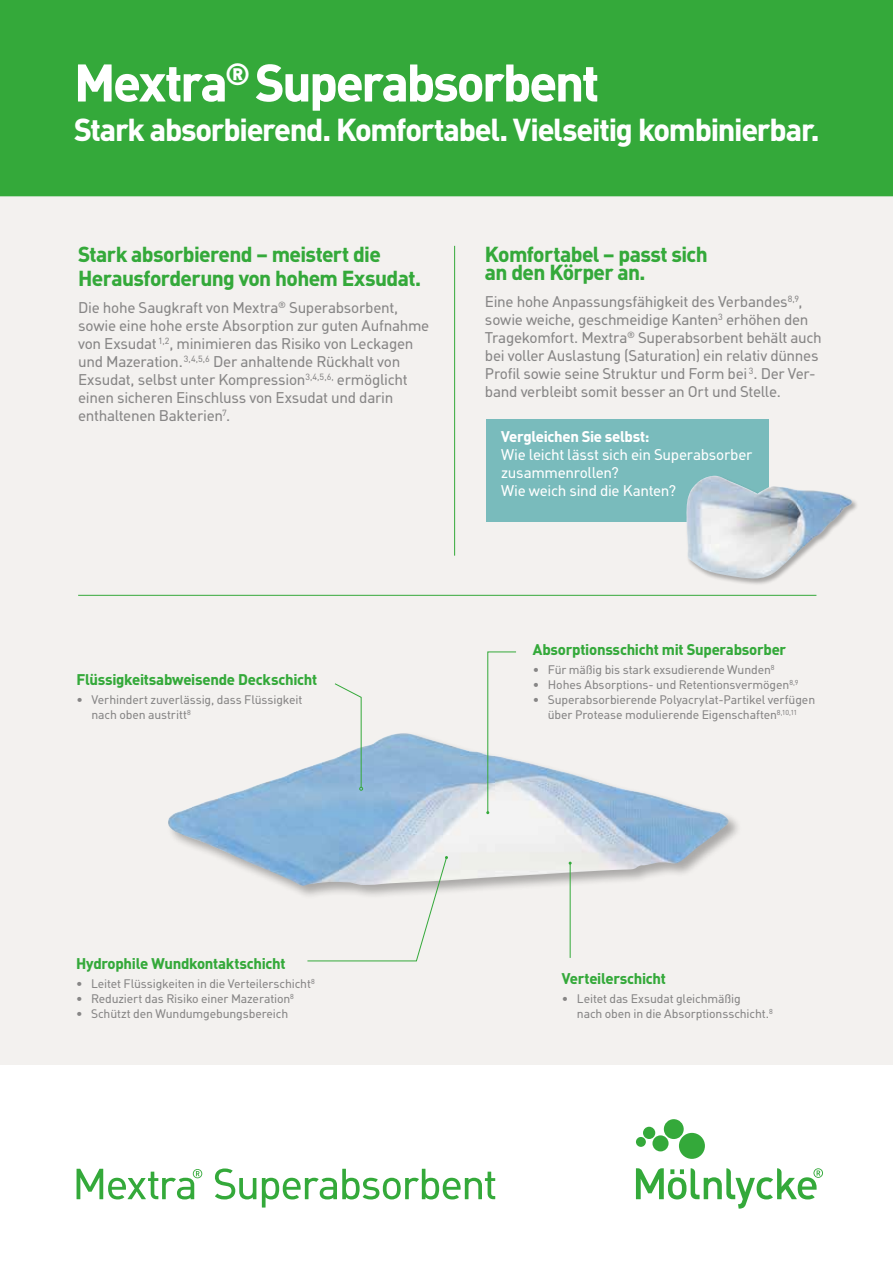
<style>
.page{position:relative;width:893px;height:1263px;background:#fff}
.page>*{position:absolute;margin:0;border:0;box-sizing:border-box;transform-origin:0 0}
.t1{font:700 51px "Molnlycke Din";letter-spacing:-.04em;color:#fff}
.t2{font:700 30.75px "MHC Din";letter-spacing:-.04em;color:#fff}
.t3{font:700 21px/24px "Molnlycke Din";letter-spacing:-.03em;color:#34a93a}
.t4{font:15px/18px "Molnlycke Din";letter-spacing:-.02em;color:#878686}
.t5{font:700 15px "Molnlycke Din";letter-spacing:-.015em;color:#34a93a}
.t6{font:15px/18px "Molnlycke Din";letter-spacing:-.02em;color:#fff}
.t7{font:700 15px "Molnlycke Din";letter-spacing:-.02em;color:#fff}
.t8{font:12px/15px "Molnlycke Din";letter-spacing:-.01em;color:#878686}
</style>
<div class="page">
<div style="left:0;top:164px;width:893px;height:901px;background:#f3f1ef"></div>
<img style="left:168px;top:733px;width:561px;height:155px">
<div style="left:0;top:0;width:893px;height:196px;background:#34a93a"></div>
<svg style="left:486px;top:651px;width:31px;height:163px"></svg>
<hr style="left:570px;top:863px;width:1px;height:95px;background:#34a93a">
<svg style="left:334px;top:683px;width:29px;height:108px"></svg>
<svg style="left:307px;top:856px;width:141px;height:106px"></svg>
<svg style="left:636px;top:1119px;width:187px;height:89px"></svg>
<svg style="left:77px;top:1168px;width:418px;height:39px"></svg>
<div style="left:486px;top:419px;width:283px;height:102px;background:#79bbbc"></div>
<div style="left:685px;top:475px;width:174px;height:110px;background:#000;opacity:.3"></div>
<img style="left:686px;top:476px;width:166px;height:102px">
<hr style="left:78px;top:595px;width:738px;height:1px;background:#34a93a">
<hr style="left:454px;top:246px;width:1px;height:310px;background:#34a93a">
<h1 class="t1" style="left:74px;top:52px;width:527px">Mextra<sup>®</sup> Superabsorbent</h1>
<h2 class="t2" style="left:74px;top:110px;width:747px">Stark absorbierend. Komfortabel. Vielseitig kombinierbar.</h2>
<h3 class="t3" style="left:78px;top:242px;width:345px">Stark absorbierend – meistert die<br>Herausforderung von hohem Exsudat.</h3>
<p class="t4" style="left:78px;top:298px;width:353px">Die hohe Saugkraft von Mextra<sup>®</sup> Superabsorbent, sowie eine hohe erste Absorption zur guten Aufnahme von Exsudat<sup>1,2</sup>, minimieren das Risiko von Leckagen und Mazeration.<sup>3,4,5,6</sup> Der anhaltende Rückhalt von Exsudat, selbst unter Kompression<sup>3,4,5,6,</sup> ermöglicht einen sicheren Einschluss von Exsudat und darin enthaltenen Bakterien<sup>7</sup>.</p>
<h3 class="t3" style="left:485px;top:245px;width:224px;line-height:18px">Komfortabel – passt sich an den Körper an.</h3>
<p class="t4" style="left:485px;top:292px;width:338px">Eine hohe Anpassungsfähigkeit des Verbandes<sup>8,9</sup>, sowie weiche, geschmeidige Kanten<sup>3</sup> erhöhen den Tragekomfort. Mextra<sup>®</sup> Superabsorbent behält auch bei voller Auslastung (Saturation) ein relativ dünnes Profil sowie seine Struktur und Form bei <sup>3</sup>. Der Ver&shy;band verbleibt somit besser an Ort und Stelle.</p>
<p class="t7" style="left:501px;top:427px;width:150px">Vergleichen Sie selbst:</p>
<p class="t6" style="left:501px;top:446px;width:253px">Wie leicht lässt sich ein Superabsorber zusammenrollen?<br>Wie weich sind die Kanten?</p>
<p class="t5" style="left:77px;top:670px;width:242px">Flüssigkeitsabweisende Deckschicht</p>
<p class="t8" style="left:92px;top:692px;width:212px;text-indent:-15px">• Verhindert zuverlässig, dass Flüssigkeit nach oben austritt<sup>8</sup></p>
<p class="t5" style="left:533px;top:640px;width:255px">Absorptionsschicht mit Superabsorber</p>
<p class="t8" style="left:533px;top:662px;width:243px">• Für mäßig bis stark exsudierende Wunden<sup>8</sup></p>
<p class="t8" style="left:533px;top:677px;width:267px">• Hohes Absorptions- und Retentionsvermögen<sup>8,9</sup></p>
<p class="t8" style="left:533px;top:692px;width:284px;text-align:center">• Superabsorbierende Polyacrylat-Partikel verfügen über Protease modulierende Eigenschaften<sup>8,10,11</sup></p>
<p class="t5" style="left:76px;top:954px;width:211px">Hydrophile Wundkontaktschicht</p>
<p class="t8" style="left:76px;top:976px;width:240px">• Leitet Flüssigkeiten in die Verteilerschicht<sup>8</sup></p>
<p class="t8" style="left:76px;top:991px;width:219px">• Reduziert das Risiko einer Mazeration<sup>8</sup></p>
<p class="t8" style="left:76px;top:1006px;width:214px">• Schützt den Wundumgebungsbereich</p>
<p class="t5" style="left:562px;top:969px;width:105px">Verteilerschicht</p>
<p class="t8" style="left:577px;top:991px;width:197px;text-indent:-15px">• Leitet das Exsudat gleichmäßig<br>nach oben in die Absorptionsschicht.<sup>8</sup></p>
</div>
